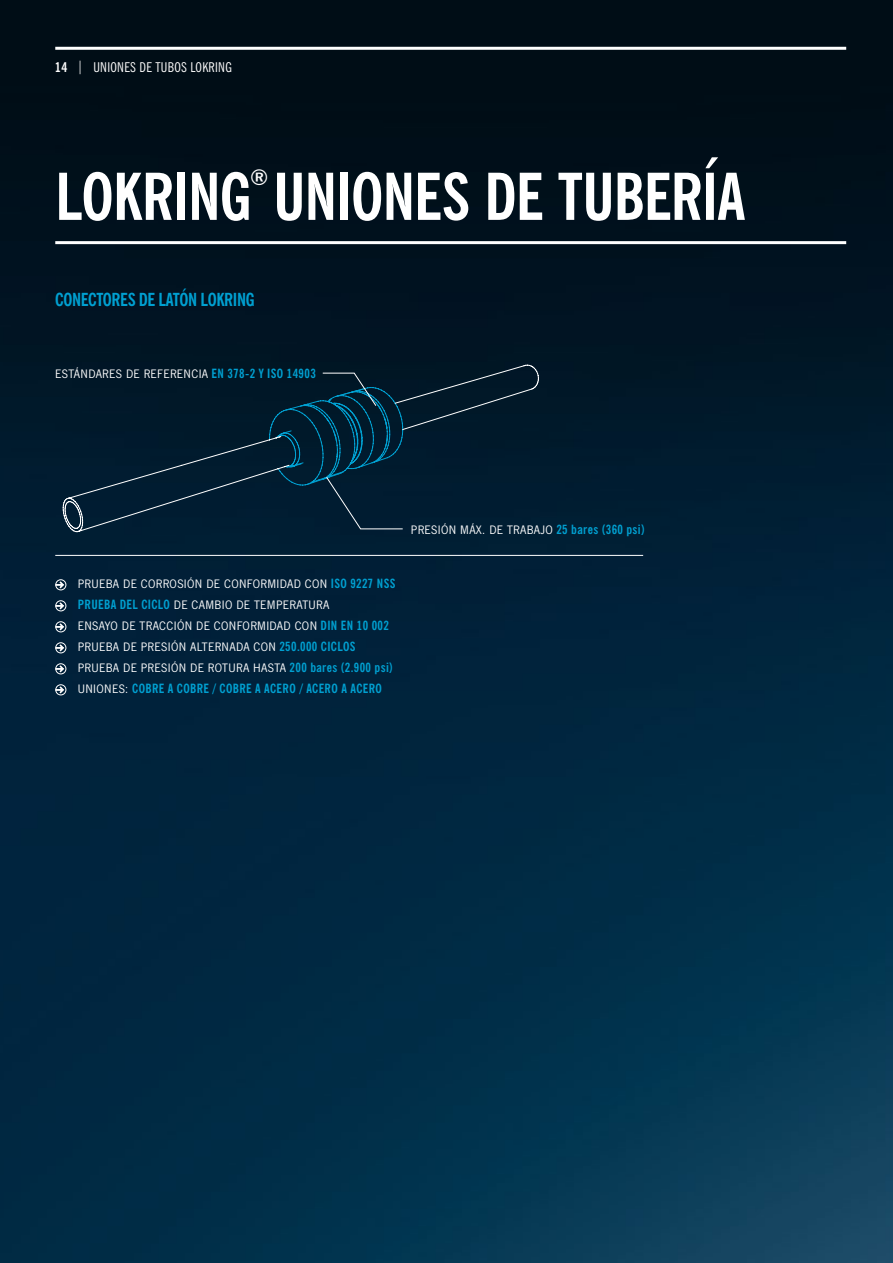
<style>
.page{position:relative;width:893px;height:1263px;background:#fff}
.page>*{position:absolute;margin:0;border:0;box-sizing:border-box;transform-origin:0 0}
.t1{font:700 condensed 64.5px "News Gothic BT";letter-spacing:-.015em;color:#fff}
.t2{font:700 condensed 21.9px "News Gothic BT";color:#fff}
.t3{font:700 condensed 18px "News Gothic BT";letter-spacing:-.02em;color:#00a0d1}
.t4{font:condensed 13.5px "News Gothic BT";letter-spacing:.02em;color:#fff}
.t5{font:12.75px/21px "News Gothic T";letter-spacing:.03em;color:#fff}
.t6{font:700 condensed 12.75px "News Gothic BT";letter-spacing:.03em;color:#00a0d1}
.s1{font-weight:700}
.s2{font-family:"News Gothic BT";font-weight:700;font-stretch:condensed;color:#00a0d1}
.s3{font-family:"News Gothic T";font-weight:400;font-stretch:normal;color:#fff}
</style>
<div class="page">
<img style="left:0;top:0;width:893px;height:1263px">
<hr style="left:55px;top:47px;width:791px;height:3px;background:#fff">
<hr style="left:55px;top:241px;width:791px;height:3px;background:#fff">
<hr style="left:55px;top:555px;width:588px;height:1px;background:#fff">
<div style="left:55px;top:579px;width:11px;height:11px;border:1px solid #fff;border-radius:50%"></div>
<svg style="left:56px;top:581px;width:8px;height:7px"></svg>
<div style="left:55px;top:600px;width:11px;height:11px;border:1px solid #fff;border-radius:50%"></div>
<svg style="left:56px;top:602px;width:8px;height:7px"></svg>
<div style="left:55px;top:621px;width:11px;height:11px;border:1px solid #fff;border-radius:50%"></div>
<svg style="left:56px;top:623px;width:8px;height:7px"></svg>
<div style="left:55px;top:642px;width:11px;height:11px;border:1px solid #fff;border-radius:50%"></div>
<svg style="left:56px;top:644px;width:8px;height:7px"></svg>
<div style="left:55px;top:663px;width:11px;height:11px;border:1px solid #fff;border-radius:50%"></div>
<svg style="left:56px;top:665px;width:8px;height:7px"></svg>
<div style="left:55px;top:684px;width:11px;height:11px;border:1px solid #fff;border-radius:50%"></div>
<svg style="left:56px;top:686px;width:8px;height:7px"></svg>
<svg style="left:63px;top:365px;width:476px;height:167px;background:#041d2f"></svg>
<svg style="left:269px;top:373px;width:134px;height:156px;background:#022539"></svg>
<p class="t4" style="left:55px;top:59px;width:178px"><span class="s1">14</span> | UNIONES DE TUBOS LOKRING</p>
<h1 class="t1" style="left:55px;top:157px;width:692px">LOKRING UNIONES DE TUBERÍA</h1>
<h2 class="t2" style="left:250px;top:164px;width:20px">®</h2>
<h3 class="t3" style="left:55px;top:289px;width:201px">CONECTORES DE LATÓN LOKRING</h3>
<p class="t5" style="left:55px;top:363px;width:262px">ESTÁNDARES DE REFERENCIA <span class="s2">EN 378-2 Y ISO 14903</span></p>
<p class="t5" style="left:78px;top:573px;width:319px">PRUEBA DE CORROSIÓN DE CONFORMIDAD CON <span class="s2">ISO 9227 NSS PRUEBA DEL CICLO</span> DE CAMBIO DE TEMPERATURA<br>ENSAYO DE TRACCIÓN DE CONFORMIDAD CON <span class="s2">DIN EN 10 002<br></span>PRUEBA DE PRESIÓN ALTERNADA CON <span class="s2">250.000 CICLOS </span>PRUEBA DE PRESIÓN DE ROTURA HASTA <span class="s2">200 bares (2.900 psi)</span></p>
<p class="t6" style="left:78px;top:681px;width:306px"><span class="s3">UNIONES:</span> COBRE A COBRE / COBRE A ACERO / ACERO A ACERO</p>
<p class="t5" style="left:411px;top:519px;width:235px">PRESIÓN MÁX. DE TRABAJO <span class="s2">25 bares (360 psi)</span></p>
</div>
